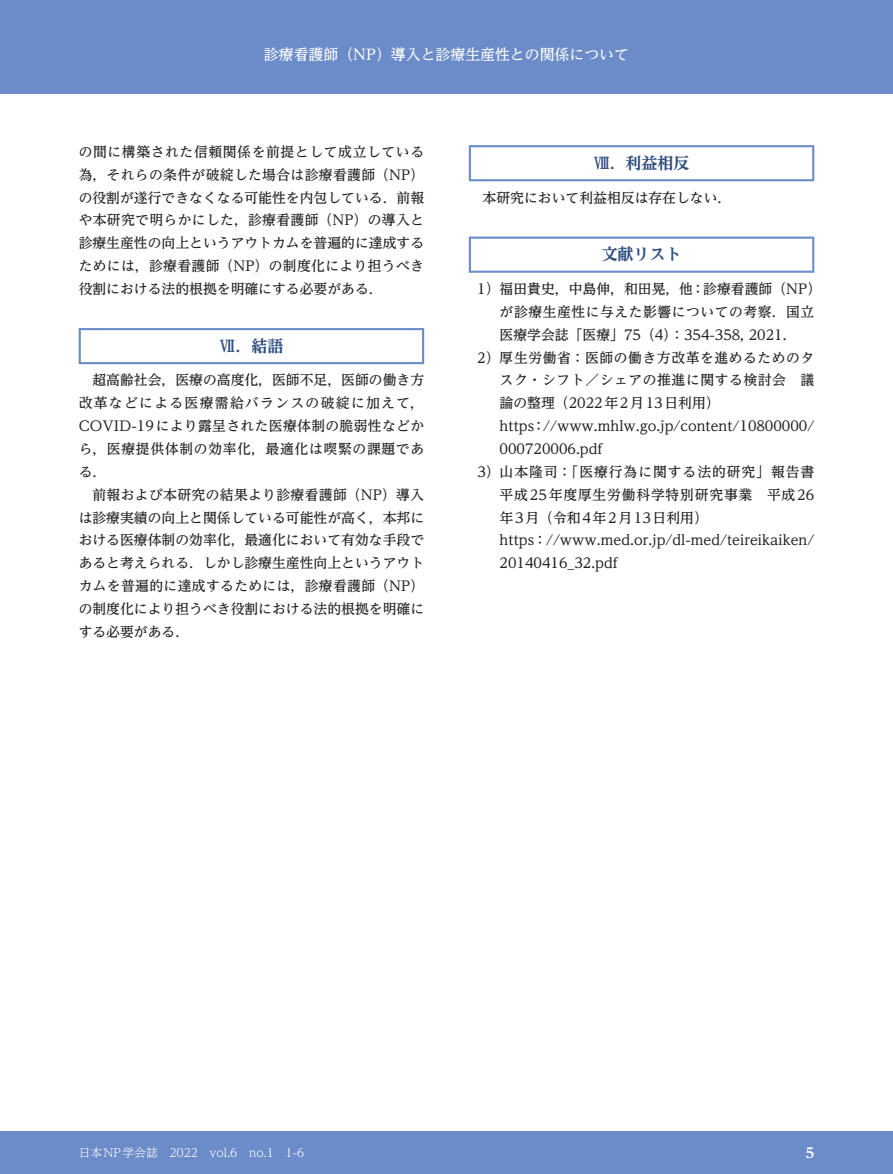
<style>
.page{position:relative;width:893px;height:1174px;background:#fff}
.page>*{position:absolute;margin:0;border:0;box-sizing:border-box;transform-origin:0 0}
.t1{font:700 expanded 15.9px "UD Reimin Pr 6 N";color:#2e4d7e}
.t2{font:500 14.85px "UD Reimin Pr 6 N";color:#fff}
.t3{font:500 13.8px/22.8px "UD Reimin Pr 6 N";color:#231f20;text-align:justify}
.t4{font:500 13.8px "UD Reimin Pr 6 N";letter-spacing:.04em;color:#231f20}
.t5{font:500 13.8px "UD Reimin Pr 6 N";letter-spacing:.065em;color:#231f20}
.t6{font:500 13.8px "UD Reimin Pr 6 N";letter-spacing:.055em;color:#231f20}
.t7{font:500 13.8px "UD Reimin Pr 6 N";letter-spacing:.125em;color:#231f20}
.t8{font:800 13.8px "UD Reimin Pr 6 N";color:#fff}
.t9{font:300 11.7px "UD Reimin Pr 6 N";color:#fff}
</style>
<div class="page">
<div style="left:0;top:1131px;width:893px;height:43px;background:#6b8cc8"></div>
<div style="left:0;top:0;width:893px;height:94px;background:#6b8cc8"></div>
<div style="left:79px;top:328px;width:345px;height:36px;background:#6b8cc8"></div>
<div style="left:81px;top:330px;width:341px;height:32px;background:#fff"></div>
<div style="left:469px;top:145px;width:345px;height:36px;background:linear-gradient(to right,#86a1d2,#86a1d2)"></div>
<div style="left:471px;top:147px;width:341px;height:32px;background:#fff"></div>
<div style="left:469px;top:237px;width:345px;height:36px;background:linear-gradient(to right,#6b8cc8,#6b8cc8)"></div>
<div style="left:471px;top:239px;width:341px;height:32px;background:#fff"></div>
<p class="t2" style="left:264px;top:42px;width:367px">診療看護師（NP）導入と診療生産性との関係について</p>
<p class="t3" style="left:79px;top:140px;width:347px">の間に構築された信頼関係を前提として成立している為，それらの条件が破綻した場合は診療看護師（NP）の役割が遂行できなくなる可能性を内包している．前報や本研究で明らかにした，診療看護師（NP）の導入と診療生産性の向上というアウトカムを普遍的に達成するためには，診療看護師（NP）の制度化により担うべき役割における法的根拠を明確にする必要がある．</p>
<p class="t1" style="left:220px;top:333px;width:65px">Ⅶ．結語</p>
<p class="t3" style="left:79px;top:368px;width:347px;text-indent:14px">超高齢社会，医療の高度化，医師不足，医師の働き方改革などによる医療需給バランスの破綻に加えて，COVID-19により露呈された医療体制の脆弱性などから，医療提供体制の効率化，最適化は喫緊の課題である．</p>
<p class="t3" style="left:79px;top:483px;width:347px;text-indent:14px">前報および本研究の結果より診療看護師（NP）導入は診療実績の向上と関係している可能性が高く，本邦における医療体制の効率化，最適化において有効な手段であると考えられる．しかし診療生産性向上というアウトカムを普遍的に達成するためには，診療看護師（NP）の制度化により担うべき役割における法的根拠を明確にする必要がある．</p>
<p class="t1" style="left:594px;top:150px;width:97px">Ⅷ．利益相反</p>
<p class="t3" style="left:483px;top:185px;width:250px">本研究において利益相反は存在しない．</p>
<p class="t1" style="left:602px;top:241px;width:81px">文献リスト</p>
<p class="t3" style="left:477px;top:277px;width:345px">1）福田貴史，中島伸，和田晃，他：診療看護師（NP）</p>
<p class="t4" style="left:500px;top:300px;width:316px">が診療生産性に与えた影響についての考察．国立</p>
<p class="t3" style="left:500px;top:323px;width:288px">医療学会誌「医療」75（4）：354-358, 2021.</p>
<p class="t4" style="left:477px;top:346px;width:338px">2）厚生労働省：医師の働き方改革を進めるためのタ</p>
<p class="t4" style="left:500px;top:369px;width:316px">スク・シフト／シェアの推進に関する検討会　議</p>
<p class="t3" style="left:500px;top:391px;width:222px">論の整理（2022年2月13日利用）</p>
<p class="t3" style="left:500px;top:414px;width:316px">https：//www.mhlw.go.jp/content/10800000/</p>
<p class="t3" style="left:500px;top:437px;width:105px">000720006.pdf</p>
<p class="t5" style="left:477px;top:460px;width:352px">3）山本隆司：「医療行為に関する法的研究」報告書　</p>
<p class="t6" style="left:500px;top:483px;width:316px">平成25年度厚生労働科学特別研究事業　平成26</p>
<p class="t7" style="left:500px;top:506px;width:210px">年3月（令和4年2月13日利用）</p>
<p class="t3" style="left:500px;top:528px;width:316px">https：//www.med.or.jp/dl-med/teireikaiken/</p>
<p class="t3" style="left:500px;top:551px;width:120px">20140416_32.pdf</p>
<p class="t9" style="left:79px;top:1143px;width:227px">日本NP学会誌　2022　vol.6　no.1　1-6</p>
<p class="t8" style="left:806px;top:1141px;width:10px">5</p>
</div>
